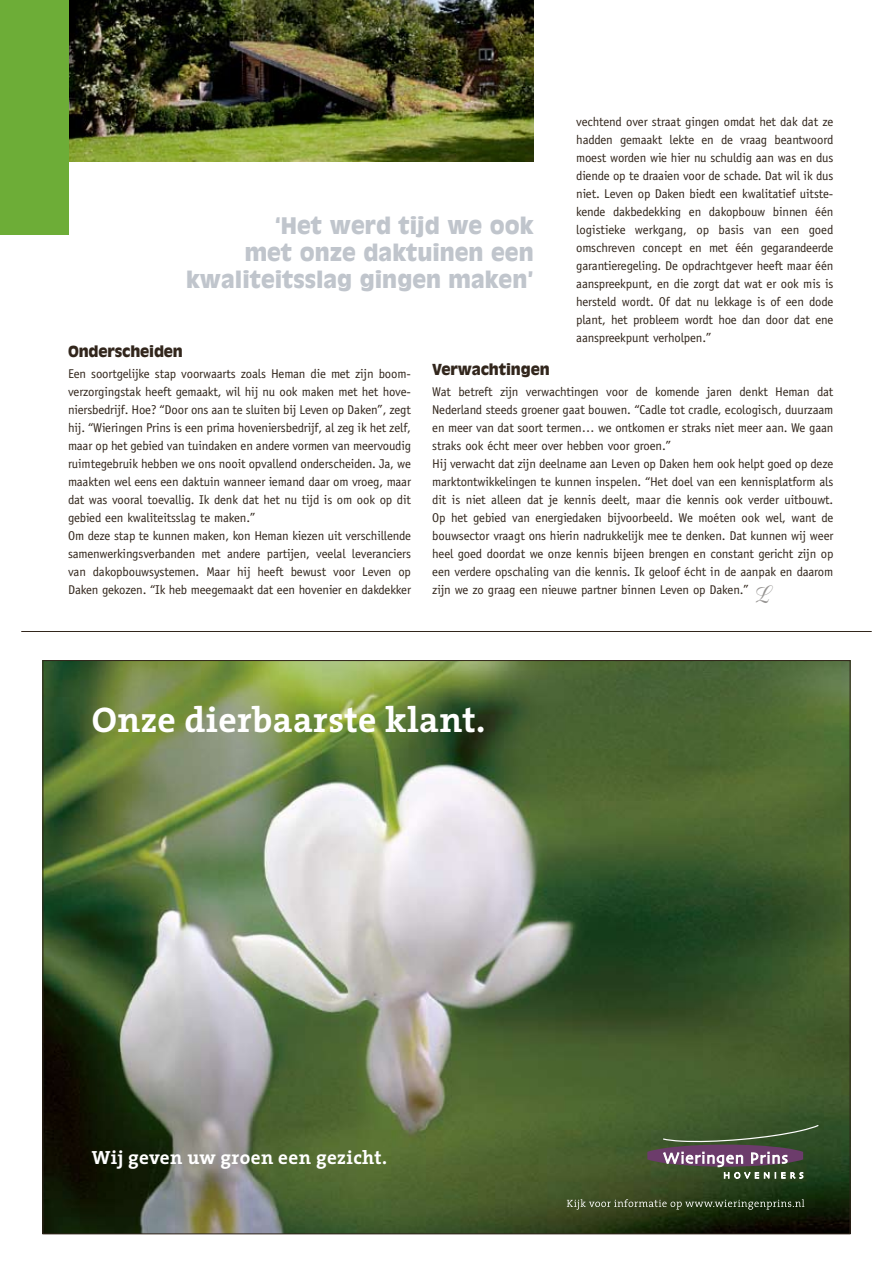
<style>
.page{position:relative;width:893px;height:1263px;background:#fff}
.page>*{position:absolute;margin:0;border:0;box-sizing:border-box;transform-origin:0 0}
.t1{font:700 35.85px "The Serif";letter-spacing:.01em;color:#fff}
.t2{font:900 22.5px/27px "Antique Olive";color:#c0c5cc;text-align:right}
.t3{font:700 19.2px "The Serif";letter-spacing:.02em;color:#fff}
.t4{font:900 15px "Antique Olive";letter-spacing:-.01em;color:#32261c}
.t5{font:12.75px/18px "Officina Sans";letter-spacing:-.01em;color:#32261c}
.s1{font-family:"Poppl Exquisit";font-size:20.25px;color:#959391}
</style>
<div class="page">
<img style="left:68px;top:0;width:466px;height:162px">
<img style="left:45px;top:662px;width:803px;height:570px">
<svg style="left:567px;top:1125px;width:255px;height:87px;background:#485738"></svg>
<hr style="left:21px;top:631px;width:851px;height:1px;background:#32261c">
<div style="left:0;top:0;width:68px;height:234px;background:#6dad37"></div>
<p class="t5" style="left:576px;top:113px;width:259px;text-align:justify">vechtend over straat gingen omdat het dak dat ze hadden gemaakt lekte en de vraag beantwoord moest worden wie hier nu schuldig aan was en dus diende op te draaien voor de schade. Dat wil ik dus niet. Leven op Daken biedt een kwalitatief uitste&shy;kende dakbedekking en dakopbouw binnen één logistieke werkgang, op basis van een goed omschreven concept en met één gegarandeerde garantieregeling. De opdrachtgever heeft maar één aanspreekpunt, en die zorgt dat wat er ook mis is hersteld wordt. Of dat nu lekkage is of een dode plant, het probleem wordt hoe dan door dat ene aanspreekpunt verholpen.”</p>
<h2 class="t2" style="left:186px;top:212px;width:349px">‘Het werd tijd we ook<br>met onze daktuinen een kwaliteitsslag gingen maken’</h2>
<p class="t4" style="left:68px;top:343px;width:116px">Onderscheiden</p>
<p class="t5" style="left:68px;top:365px;width:345px">Een soortgelijke stap voorwaarts zoals Heman die met zijn boom&shy;verzorgingstak heeft gemaakt, wil hij nu ook maken met het hove&shy;niersbedrijf. Hoe? “Door ons aan te sluiten bij Leven op Daken”, zegt hij. “Wieringen Prins is een prima hoveniersbedrijf, al zeg ik het zelf, maar op het gebied van tuindaken en andere vormen van meervoudig ruimtegebruik hebben we ons nooit opvallend onderscheiden. Ja, we maakten wel eens een daktuin wanneer iemand daar om vroeg, maar dat was vooral toevallig. Ik denk dat het nu tijd is om ook op dit gebied een kwaliteitsslag te maken.”<br>Om deze stap te kunnen maken, kon Heman kiezen uit verschillende samenwerkingsverbanden met andere partijen, veelal leveranciers van dakopbouwsystemen. Maar hij heeft bewust voor Leven op Daken gekozen. “Ik heb meegemaakt dat een hovenier en dakdekker</p>
<p class="t4" style="left:432px;top:361px;width:119px">Verwachtingen</p>
<p class="t5" style="left:432px;top:383px;width:403px">Wat betreft zijn verwachtingen voor de komende jaren denkt Heman dat Nederland steeds groener gaat bouwen. “Cadle tot cradle, ecologisch, duurzaam en meer van dat soort termen… we ontkomen er straks niet meer aan. We gaan straks ook écht meer over hebben voor groen.”<br>Hij verwacht dat zijn deelname aan Leven op Daken hem ook helpt goed op deze marktontwikkelingen te kunnen inspelen. “Het doel van een kennisplatform als dit is niet alleen dat je kennis deelt, maar die kennis ook verder uitbouwt.<br>Op het gebied van energiedaken bijvoorbeeld. We moéten ook wel, want de bouwsector vraagt ons hierin nadrukkelijk mee te denken. Dat kunnen wij weer heel goed doordat we onze kennis bijeen brengen en constant gericht zijn op een verdere opschaling van die kennis. Ik geloof écht in de aanpak en daarom zijn we zo graag een nieuwe partner binnen Leven op Daken.” <span class="s1">L</span></p>
<h1 class="t1" style="left:92px;top:690px;width:395px">Onze dierbaarste klant.</h1>
<h3 class="t3" style="left:92px;top:1141px;width:297px">Wij geven uw groen een gezicht.</h3>
</div>
